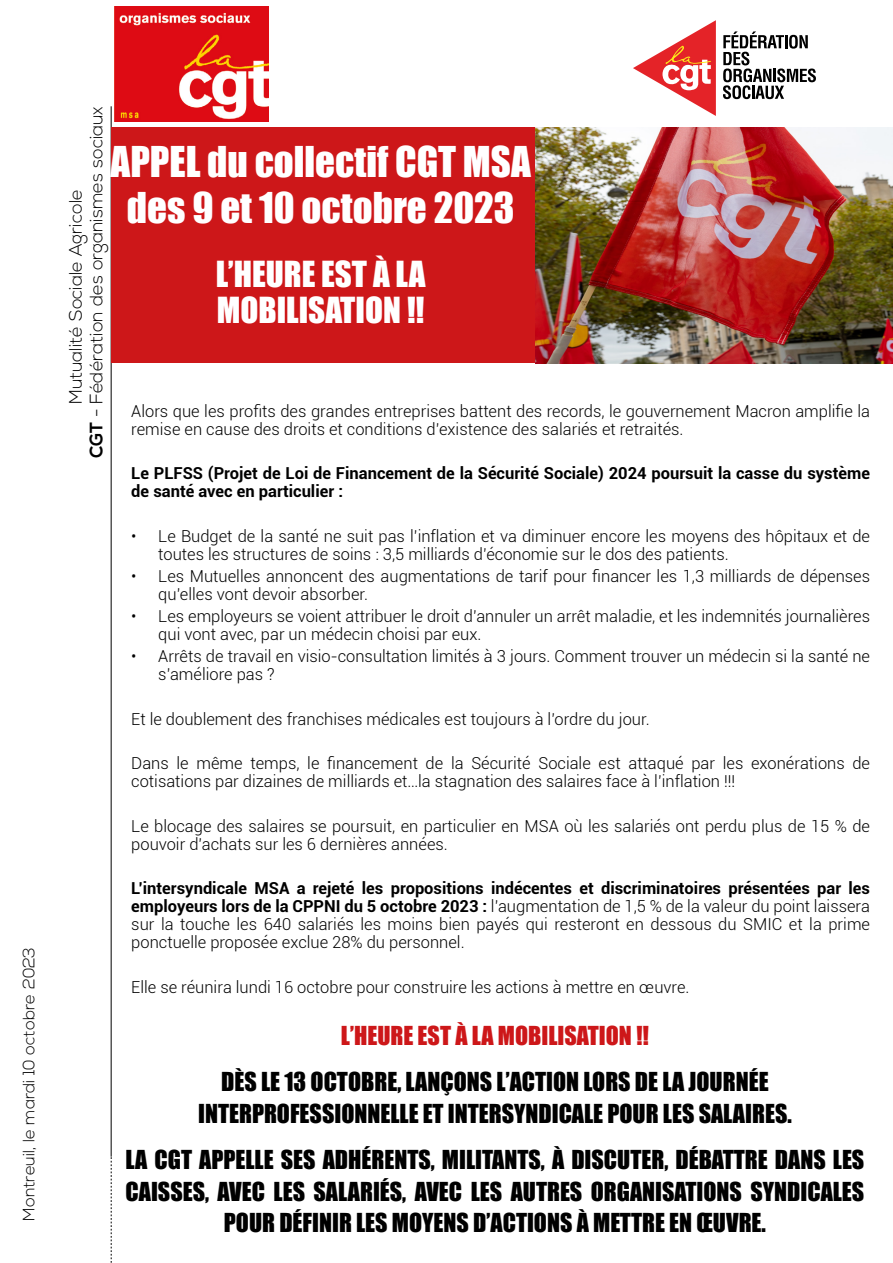
<style>
.page{position:relative;width:893px;height:1263px;background:#fff}
.page>*{position:absolute;margin:0;border:0;box-sizing:border-box;transform-origin:0 0}
.t1{font:39px/46px "Impact";color:#fff;text-align:center}
.t2{font:33px/36px "Impact";color:#fff}
.t3{font:24px/31.5px "Impact";color:#000;text-align:center}
.t4{font:24px "Impact";color:#cd1719}
.t5{font:300 18px "Nexa";color:#000}
.t6{font:300 16.5px/18px "Roboto";color:#000}
.t7{font:700 16.5px/18px "Roboto";color:#000}
.t8{font:300 16.5px "Nexa";color:#000}
.s1{font-weight:700}
</style>
<div class="page">
<hr style="left:111px;top:106px;width:1px;height:1051px;background:#000">
<svg style="left:111px;top:1157px;width:1px;height:106px"></svg>
<div style="left:111px;top:127px;width:782px;height:236px;background:#cd1719"></div>
<img style="left:115px;top:6px;width:154px;height:115px">
<img style="left:535px;top:127px;width:358px;height:236px">
<svg style="left:633px;top:20px;width:83px;height:96px"></svg>
<svg style="left:723px;top:31px;width:93px;height:68px"></svg>
<p class="t8" style="left:19px;top:1221px;width:275px;rotate:-90deg">Montreuil, le mardi 10 octobre 2023</p>
<p class="t5" style="left:86px;top:458px;width:353px;rotate:-90deg"><span class="s1">CGT</span> - Fédération des organismes sociaux</p>
<p class="t1" style="left:111px;top:138px;width:422px">APPEL du collectif CGT MSA des 9 et 10 octobre 2023</p>
<p class="t2" style="left:216px;top:256px;width:211px">L’HEURE EST À LA<br>MOBILISATION !!</p>
<p class="t5" style="left:65px;top:404px;width:216px;rotate:-90deg">Mutualité Sociale Agricole</p>
<p class="t6" style="left:131px;top:401px;width:740px">Alors que les profits des grandes entreprises battent des records, le gouvernement Macron amplifie la remise en cause des droits et conditions d’existence des salariés et retraités.</p>
<p class="t7" style="left:131px;top:464px;width:740px">Le PLFSS (Projet de Loi de Financement de la Sécurité Sociale) 2024 poursuit la casse du système de santé avec en particulier :</p>
<p class="t6" style="left:158px;top:526px;width:713px;text-indent:-27px">• Le Budget de la santé ne suit pas l’inflation et va diminuer encore les moyens des hôpitaux et de toutes les structures de soins : 3,5 milliards d’économie sur le dos des patients.</p>
<p class="t6" style="left:158px;top:566px;width:713px;text-indent:-27px">• Les Mutuelles annoncent des augmentations de tarif pour financer les 1,3 milliards de dépenses qu’elles vont devoir absorber.</p>
<p class="t6" style="left:158px;top:607px;width:713px;text-indent:-27px">• Les employeurs se voient attribuer le droit d’annuler un arrêt maladie, et les indemnités journalières qui vont avec, par un médecin choisi par eux.</p>
<p class="t6" style="left:158px;top:647px;width:713px;text-indent:-27px">• Arrêts de travail en visio-consultation limités à 3 jours. Comment trouver un médecin si la santé ne s’améliore pas ?</p>
<p class="t6" style="left:131px;top:709px;width:520px">Et le doublement des franchises médicales est toujours à l’ordre du jour.</p>
<p class="t6" style="left:131px;top:754px;width:740px">Dans le même temps, le financement de la Sécurité Sociale est attaqué par les exonérations de cotisations par dizaines de milliards et…la stagnation des salaires face à l’inflation !!!</p>
<p class="t6" style="left:131px;top:816px;width:740px">Le blocage des salaires se poursuit, en particulier en MSA où les salariés ont perdu plus de 15 % de pouvoir d’achats sur les 6 dernières années.</p>
<p class="t6" style="left:131px;top:879px;width:740px;text-align:justify"><span class="s1">L’intersyndicale MSA a rejeté les propositions indécentes et discriminatoires présentées par les employeurs lors de la CPPNI du 5 octobre 2023 :</span> l’augmentation de 1,5 % de la valeur du point laissera sur la touche les 640 salariés les moins bien payés qui resteront en dessous du SMIC et la prime ponctuelle proposée exclue 28% du personnel.</p>
<p class="t6" style="left:131px;top:977px;width:560px">Elle se réunira lundi 16 octobre pour construire les actions à mettre en œuvre.</p>
<p class="t4" style="left:341px;top:1017px;width:310px">L’HEURE EST À LA MOBILISATION !!</p>
<p class="t3" style="left:221px;top:1065px;width:549px">DÈS LE 13 OCTOBRE, LANÇONS L’ACTION LORS DE LA JOURNÉE</p>
<p class="t3" style="left:198px;top:1097px;width:595px">INTERPROFESSIONNELLE ET INTERSYNDICALE POUR LES SALAIRES.</p>
<p class="t3" style="left:126px;top:1143px;width:740px">LA CGT APPELLE SES ADHÉRENTS, MILITANTS, À DISCUTER, DÉBATTRE DANS LES<br>CAISSES, AVEC LES SALARIÉS, AVEC LES AUTRES ORGANISATIONS SYNDICALES<br>POUR DÉFINIR LES MOYENS D’ACTIONS À METTRE EN ŒUVRE.</p>
</div>
